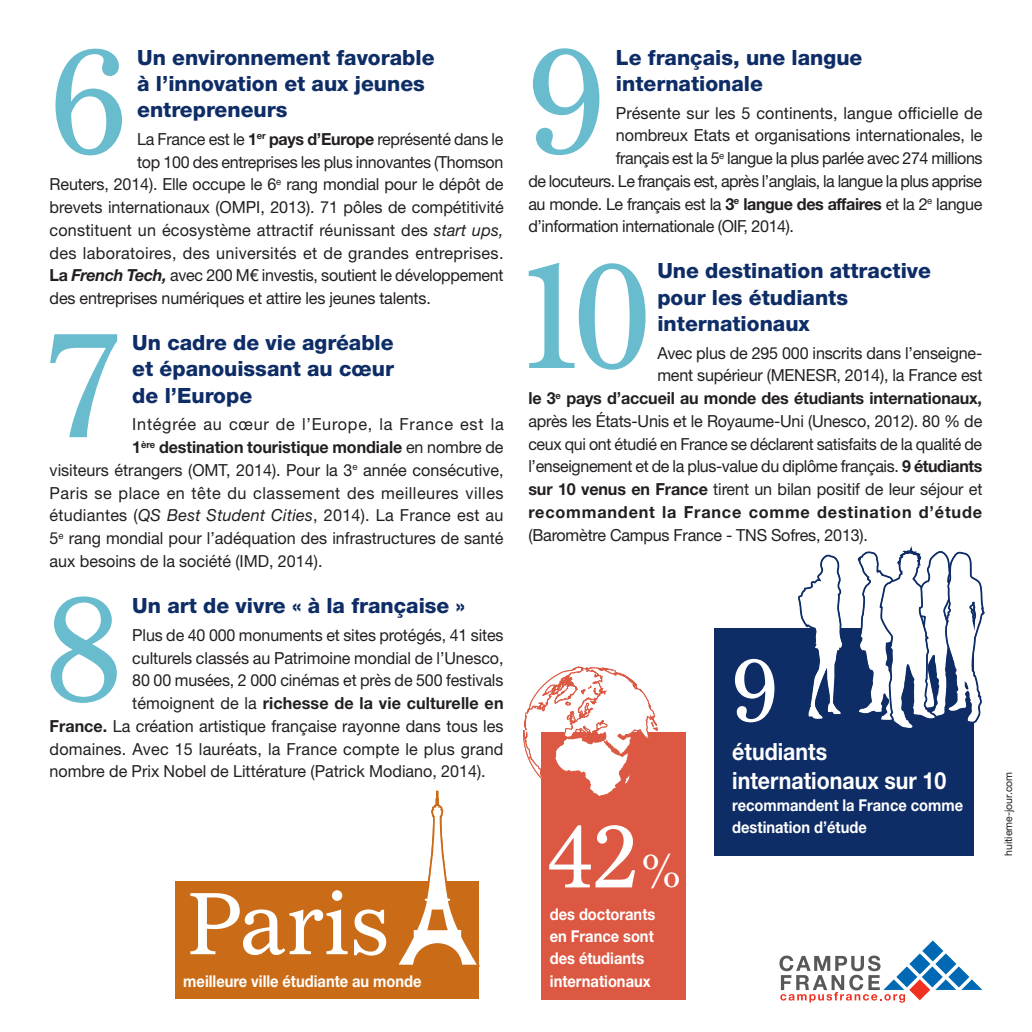
<style>
.page{position:relative;width:1032px;height:1032px;background:#fff}
.page>*{position:absolute;margin:0;border:0;box-sizing:border-box;transform-origin:0 0}
._4{font:144.55px "Gazette LT Std";color:#68bcce}
._4-2{font:85.92px "Gazette LT Std";color:#fff}
._4-3{font:700 23.8px/28.2px "Helvetica Neue LT Std";color:#fff;scale:.9 1}
.titre-2{font:800 21px/26.2px "Helvetica Neue LT Std";color:#0e2d67}
._4-4{font:16.62px "Helvetica Neue LT Std";letter-spacing:-.01em;color:#231f20}
._4-5{font:16.62px "Helvetica Neue LT Std";letter-spacing:-.01em;color:#231f20;scale:.96 1}
._4-6{font:700 16.62px "Helvetica Neue LT Std";letter-spacing:-.005em;color:#231f20}
._4-7{font:16.62px "Helvetica Neue LT Std";letter-spacing:-.03em;color:#231f20}
._4-8{font:16.62px "Helvetica Neue LT Std";letter-spacing:.015em;color:#231f20}
._4-9{font:16.62px "Helvetica Neue LT Std";letter-spacing:.01em;color:#231f20}
._4-10{font:16.62px "Helvetica Neue LT Std";letter-spacing:.02em;color:#231f20}
._4-11{font:16.62px "Helvetica Neue LT Std";letter-spacing:.03em;color:#231f20}
._4-12{font:700 16.62px "Helvetica Neue LT Std";letter-spacing:.05em;color:#231f20}
._4-13{font:16.62px "Helvetica Neue LT Std";letter-spacing:.045em;color:#231f20}
._4-14{font:700 16.28px/22.2px "Helvetica Neue LT Std";color:#fff;scale:.9 1}
.t1{font:10.5px "Helvetica Neue LT Std";color:#231f20}
.s1{font-weight:700}
.s2{font-style:italic}
.s3{font-weight:700;font-style:italic}
.s4{font-weight:400}
.s5{font-size:46.02px}
</style>
<div class="page">
<svg style="left:779px;top:940px;width:203px;height:63px"></svg>
<div style="left:175px;top:881px;width:303px;height:118px;background:#ca6c17"></div>
<div style="left:714px;top:628px;width:260px;height:228px;background:#0e2d67"></div>
<div style="left:542px;top:732px;width:144px;height:267px;background:#dc5842"></div>
<svg style="left:398px;top:790px;width:82px;height:178px"></svg>
<svg style="left:523px;top:666px;width:135px;height:131px"></svg>
<svg style="left:798px;top:554px;width:44px;height:165px"></svg>
<svg style="left:857px;top:549px;width:128px;height:179px"></svg>
<p class="_4" style="left:50px;top:11px;width:79px">6</p>
<p class="titre-2" style="left:137px;top:44px;width:299px">Un environnement favorable à l’innovation et aux jeunes entrepreneurs</p>
<p class="_4-5" style="left:137px;top:129px;width:383px">La France est le <span class="s1">1</span><sup>er</sup> <span class="s1">pays d’Europe</span> représenté dans le</p>
<p class="_4-5" style="left:137px;top:152px;width:383px">top 100 des entreprises les plus innovantes (Thomson</p>
<p class="_4-4" style="left:50px;top:174px;width:455px">Reuters, 2014). Elle occupe le 6<sup>e</sup> rang mondial pour le dépôt de</p>
<p class="_4-4" style="left:50px;top:197px;width:456px">brevets internationaux (OMPI, 2013). 71 pôles de compétitivité</p>
<p class="_4-9" style="left:50px;top:220px;width:455px">constituent un écosystème attractif réunissant des <span class="s2">start ups,</span></p>
<p class="_4-10" style="left:50px;top:243px;width:455px">des laboratoires, des universités et de grandes entreprises.</p>
<p class="_4-4" style="left:50px;top:265px;width:456px"><span class="s1">La</span> <span class="s3">French Tech,</span> avec 200 M€ investis, soutient le développement</p>
<p class="_4-4" style="left:50px;top:288px;width:383px">des entreprises numériques et attire les jeunes talents.</p>
<p class="titre-2" style="left:132px;top:329px;width:263px;text-align:justify">Un cadre de vie agréable et épanouissant au cœur de l’Europe</p>
<p class="_4-13" style="left:132px;top:415px;width:373px">Intégrée au cœur de l’Europe, la France est la</p>
<p class="_4-6" style="left:132px;top:437px;width:373px">1<sup>ère</sup> destination touristique mondiale <span class="s4">en nombre de</span></p>
<p class="_4-4" style="left:50px;top:460px;width:455px">visiteurs étrangers (OMT, 2014). Pour la 3<sup>e</sup> année consécutive,</p>
<p class="_4-11" style="left:50px;top:483px;width:456px">Paris se place en tête du classement des meilleures villes</p>
<p class="_4-8" style="left:50px;top:506px;width:455px">étudiantes (<span class="s2">QS Best Student Cities</span>, 2014). La France est au</p>
<p class="_4-4" style="left:50px;top:528px;width:455px">5<sup>e</sup> rang mondial pour l’adéquation des infrastructures de santé</p>
<p class="_4-4" style="left:50px;top:551px;width:274px">aux besoins de la société (IMD, 2014).</p>
<p class="titre-2" style="left:132px;top:592px;width:334px">Un art de vivre « à la française »</p>
<p class="_4-5" style="left:132px;top:625px;width:388px">Plus de 40 000 monuments et sites protégés, 41 sites</p>
<p class="_4-4" style="left:132px;top:648px;width:373px">culturels classés au Patrimoine mondial de l’Unesco,</p>
<p class="_4-5" style="left:132px;top:670px;width:388px">80 00 musées, 2 000 cinémas et près de 500 festivals</p>
<p class="_4-6" style="left:132px;top:693px;width:373px"><span class="s4">témoignent de la</span> richesse de la vie culturelle en</p>
<p class="_4-4" style="left:50px;top:716px;width:455px"><span class="s1">France.</span> La création artistique française rayonne dans tous les</p>
<p class="_4-8" style="left:50px;top:739px;width:455px">domaines. Avec 15 lauréats, la France compte le plus grand</p>
<p class="_4-4" style="left:50px;top:761px;width:438px">nombre de Prix Nobel de Littérature (Patrick Modiano, 2014).</p>
<p class="_4" style="left:45px;top:295px;width:79px">7</p>
<p class="_4" style="left:45px;top:559px;width:79px">8</p>
<p class="_4-2" style="left:187px;top:870px;width:205px">Paris</p>
<p class="_4-14" style="left:183px;top:969px;width:266px">meilleure ville étudiante au monde</p>
<p class="_4" style="left:528px;top:11px;width:79px">9</p>
<p class="titre-2" style="left:616px;top:44px;width:248px">Le français, une langue internationale</p>
<p class="_4-4" style="left:616px;top:103px;width:368px">Présente sur les 5 continents, langue officielle de</p>
<p class="_4-4" style="left:616px;top:125px;width:368px">nombreux Etats et organisations internationales, le</p>
<p class="_4-7" style="left:616px;top:148px;width:368px">français est la 5<sup>e</sup> langue la plus parlée avec 274 millions</p>
<p class="_4-7" style="left:528px;top:171px;width:455px">de locuteurs. Le français est, après l’anglais, la langue la plus apprise</p>
<p class="_4-4" style="left:528px;top:194px;width:455px">au monde. Le français est la <span class="s1">3</span><sup>e</sup> <span class="s1">langue des affaires</span> et la 2<sup>e</sup> langue</p>
<p class="_4-4" style="left:528px;top:216px;width:267px">d’information internationale (OIF, 2014).</p>
<p class="titre-2" style="left:657px;top:258px;width:275px">Une destination attractive pour les étudiants internationaux</p>
<p class="_4-4" style="left:657px;top:343px;width:326px">Avec plus de 295 000 inscrits dans l’enseigne-</p>
<p class="_4-4" style="left:657px;top:366px;width:326px">ment supérieur (MENESR, 2014), la France est</p>
<p class="_4-6" style="left:528px;top:388px;width:455px">le 3<sup>e</sup> pays d’accueil au monde des étudiants internationaux,</p>
<p class="_4-4" style="left:528px;top:411px;width:455px">après les États-Unis et le Royaume-Uni (Unesco, 2012). 80 % de</p>
<p class="_4-5" style="left:528px;top:434px;width:474px">ceux qui ont étudié en France se déclarent satisfaits de la qualité de</p>
<p class="_4-5" style="left:528px;top:457px;width:474px">l’enseignement et de la plus-value du diplôme français. <span class="s1">9 étudiants</span></p>
<p class="_4-4" style="left:528px;top:479px;width:456px"><span class="s1">sur 10 venus en France</span> tirent un bilan positif de leur séjour et</p>
<p class="_4-12" style="left:528px;top:502px;width:455px">recommandent la France comme destination d’étude</p>
<p class="_4-4" style="left:528px;top:525px;width:341px">(Baromètre Campus France - TNS Sofres, 2013).</p>
<p class="_4" style="left:511px;top:226px;width:142px">10</p>
<p class="_4-2" style="left:547px;top:803px;width:139px">42<span class="s5">%</span></p>
<p class="_4-14" style="left:550px;top:902px;width:119px">des doctorants en France sont des étudiants internationaux</p>
<p class="_4-2" style="left:732px;top:637px;width:48px">9</p>
<p class="_4-3" style="left:732px;top:737px;width:239px">étudiants internationaux sur 10</p>
<p class="_4-14" style="left:732px;top:793px;width:258px">recommandent la France comme destination d’étude</p>
<p class="t1" style="left:1002px;top:856px;width:86px;rotate:-90deg">huitieme-jour.com</p>
</div>
